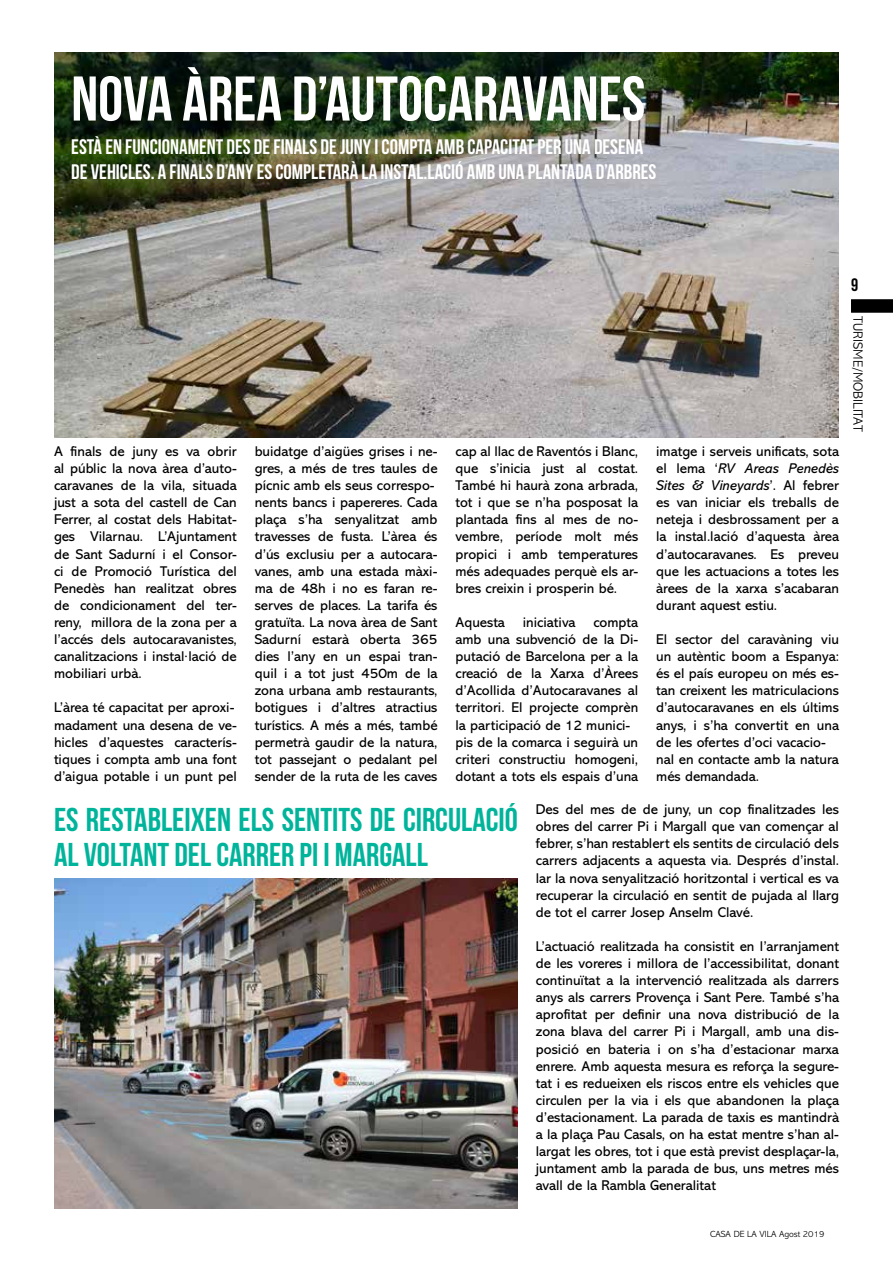
<style>
.page{position:relative;width:893px;height:1263px;background:#fff}
.page>*{position:absolute;margin:0;border:0;box-sizing:border-box;transform-origin:0 0}
.t1{font:63px "Bebas Neue";color:#fff}
.t2{font:33px/34.5px "Bebas Neue";color:#00b49b}
.t3{font:21px/25.2px "Bebas Neue";color:#fff}
.t4{font:18px "Bebas Neue";color:#000}
.t5{font:14.25px/17.1px "Abadi";color:#000;text-align:justify}
.t6{font:300 13.5px "Abadi";color:#000}
.t7{font:300 9px "Abadi";color:#000}
.s1{font-style:italic}
</style>
<div class="page">
<div style="left:851px;top:299px;width:42px;height:14px;background:#000"></div>
<img style="left:54px;top:52px;width:785px;height:385px">
<img style="left:54px;top:878px;width:464px;height:331px">
<h1 class="t1" style="left:71px;top:64px;width:575px">NOVA ÀREA D’AUTOCARAVANES</h1>
<h3 class="t3" style="left:71px;top:133px;width:587px">ESTÀ EN FUNCIONAMENT DES DE FINALS DE JUNY I COMPTA AMB CAPACITAT PER UNA DESENA<br>DE VEHICLES. A FINALS D’ANY ES COMPLETARÀ LA INSTAL.LACIÓ AMB UNA PLANTADA D’ARBRES</h3>
<p class="t5" style="left:54px;top:443px;width:184px">A finals de juny es va obrir al públic la nova àrea d’auto&shy;caravanes de la vila, situada just a sota del castell de Can Ferrer, al costat dels Habitat&shy;ges Vilarnau. L’Ajuntament de Sant Sadurní i el Consor&shy;ci de Promoció Turística del Penedès han realitzat obres de condicionament del ter&shy;reny, millora de la zona per a l’accés dels autocaravanistes, canalitzacions i instal·lació de mobiliari urbà.</p>
<p class="t5" style="left:54px;top:699px;width:184px;text-align:left">L’àrea té capacitat per aproxi&shy;madament una desena de ve&shy;hicles d’aquestes caracterís&shy;tiques i compta amb una font d’aigua potable i un punt pel</p>
<p class="t5" style="left:255px;top:443px;width:184px;text-align:left">buidatge d’aigües grises i ne&shy;gres, a més de tres taules de pícnic amb els seus correspo&shy;nents bancs i papereres. Cada plaça s’ha senyalitzat amb travesses de fusta. L’àrea és d’ús exclusiu per a autocara&shy;vanes, amb una estada màxi&shy;ma de 48h i no es faran re&shy;serves de places. La tarifa és gratuïta. La nova àrea de Sant<br>Sadurní estarà oberta 365 dies l’any en un espai tran&shy;quil i a tot just 450m de la zona urbana amb restaurants, botigues i d’altres atractius turístics. A més a més, també permetrà gaudir de la natura, tot passejant o pedalant pel sender de la ruta de les caves</p>
<p class="t5" style="left:455px;top:443px;width:184px">cap al llac de Raventós i Blanc, que s’inicia just al costat.<br>També hi haurà zona arbrada, tot i que se n’ha posposat la plantada fins al mes de no&shy;vembre, període molt més propici i amb temperatures més adequades perquè els ar&shy;bres creixin i prosperin bé.</p>
<p class="t5" style="left:455px;top:614px;width:184px;text-align:left">Aquesta iniciativa compta amb una subvenció de la Di&shy;putació de Barcelona per a la creació de la Xarxa d’Àrees d’Acollida d’Autocaravanes al territori. El projecte comprèn la participació de 12 munici&shy;pis de la comarca i seguirà un criteri constructiu homogeni, dotant a tots els espais d’una</p>
<p class="t5" style="left:656px;top:443px;width:184px">imatge i serveis unificats, sota el lema ‘<span class="s1">RV Areas Penedès Sites &amp; Vineyards</span>’. Al febrer es van iniciar els treballs de neteja i desbrossament per a la instal.lació d’aquesta àrea d’autocaravanes. Es preveu que les actuacions a totes les àrees de la xarxa s’acabaran durant aquest estiu.</p>
<p class="t5" style="left:656px;top:631px;width:184px;text-align:left">El sector del caravàning viu un autèntic boom a Espanya: és el país europeu on més es&shy;tan creixent les matriculacions d’autocaravanes en els últims anys, i s’ha convertit en una de les ofertes d’oci vacacio&shy;nal en contacte amb la natura més demandada.</p>
<h2 class="t2" style="left:54px;top:802px;width:465px">ES RESTABLEIXEN ELS SENTITS DE CIRCULACIÓ<br>AL VOLTANT DEL CARRER PI I MARGALL</h2>
<p class="t5" style="left:536px;top:801px;width:305px">Des del mes de de juny, un cop finalitzades les obres del carrer Pi i Margall que van començar al febrer, s’han restablert els sentits de circulació dels carrers adjacents a aquesta via. Després d’instal. lar la nova senyalització horitzontal i vertical es va recuperar la circulació en sentit de pujada al llarg de tot el carrer Josep Anselm Clavé.</p>
<p class="t5" style="left:536px;top:938px;width:305px">L’actuació realitzada ha consistit en l’arranjament de les voreres i millora de l’accessibilitat, donant continuïtat a la intervenció realitzada als darrers anys als carrers Provença i Sant Pere. També s’ha aprofitat per definir una nova distribució de la zona blava del carrer Pi i Margall, amb una dis&shy;posició en bateria i on s’ha d’estacionar marxa enrere. Amb aquesta mesura es reforça la segure&shy;tat i es redueixen els riscos entre els vehicles que circulen per la via i els que abandonen la plaça d’estacionament. La parada de taxis es mantindrà a la plaça Pau Casals, on ha estat mentre s’han al&shy;largat les obres, tot i que està previst desplaçar-la, juntament amb la parada de bus, uns metres més avall de la Rambla Generalitat</p>
<p class="t4" style="left:851px;top:275px;width:9px">9</p>
<p class="t6" style="left:865px;top:316px;width:117px;rotate:90deg">TURISME/MOBILITAT</p>
<p class="t7" style="left:710px;top:1229px;width:116px">CASA DE LA VILA Agost 2019</p>
</div>
